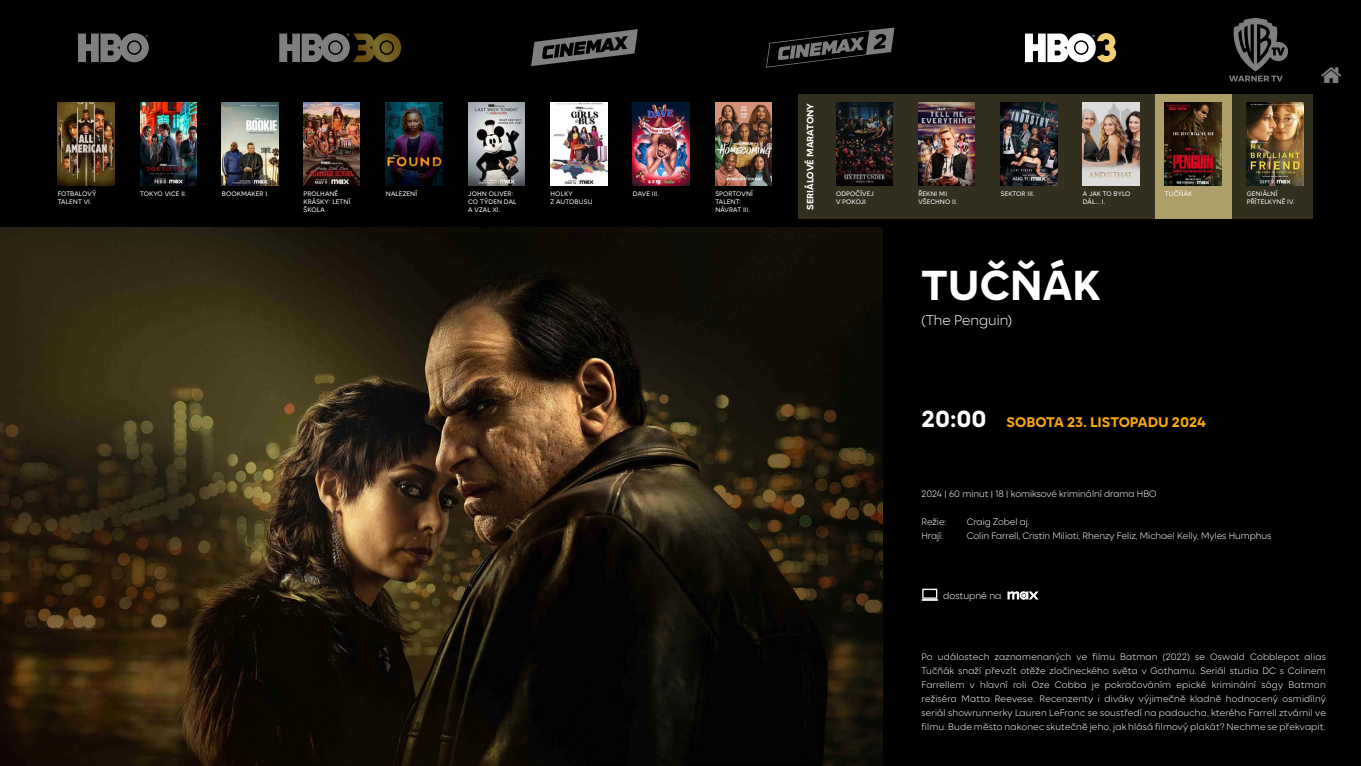
<style>
.page{position:relative;width:1361px;height:766px;background:#fff}
.page>*{position:absolute;margin:0;border:0;box-sizing:border-box;transform-origin:0 0}
.t1{font:700 45px "Max Sans";color:#fff}
.t2{font:700 15px "Max Sans";color:#f7a70a}
.t3{font:300 15px "Max Sans";color:#fff}
.t4{font:300 10.3px "Max Sans";color:#fff}
.t5{font:300 10px/14px "Max Sans";color:#fff;text-align:justify}
.t6{font:700 10px "Max Sans";color:#fff}
.t7{font:7px/8.4px "Max Sans";letter-spacing:.02em;color:#fff}
.s1{font-size:25px;color:#fff}
</style>
<div class="page">
<div style="left:0;top:0;width:1361px;height:765px;background:#000"></div>
<svg style="left:766px;top:28px;width:128px;height:40px"></svg>
<svg style="left:1025px;top:33px;width:91px;height:29px"></svg>
<svg style="left:531px;top:29px;width:107px;height:37px"></svg>
<svg style="left:78px;top:33px;width:71px;height:29px"></svg>
<svg style="left:1229px;top:18px;width:59px;height:63px"></svg>
<svg style="left:279px;top:33px;width:122px;height:29px"></svg>
<div style="left:798px;top:94px;width:515px;height:125px;background:#332f1e"></div>
<div style="left:1154px;top:94px;width:77px;height:125px;background:#ae9e68"></div>
<img style="left:58px;top:102px;width:56px;height:84px">
<img style="left:140px;top:102px;width:56px;height:84px">
<img style="left:222px;top:102px;width:56px;height:84px">
<img style="left:303px;top:102px;width:57px;height:84px">
<img style="left:386px;top:102px;width:56px;height:84px">
<img style="left:550px;top:102px;width:57px;height:84px">
<img style="left:633px;top:102px;width:56px;height:84px">
<img style="left:468px;top:102px;width:56px;height:84px">
<img style="left:836px;top:102px;width:56px;height:84px">
<img style="left:918px;top:102px;width:57px;height:84px">
<img style="left:715px;top:102px;width:57px;height:84px">
<img style="left:1000px;top:102px;width:57px;height:84px">
<img style="left:1083px;top:102px;width:56px;height:84px">
<img style="left:1165px;top:102px;width:56px;height:84px">
<img style="left:1247px;top:102px;width:56px;height:84px">
<img style="left:0;top:227px;width:882px;height:538px">
<svg style="left:921px;top:588px;width:17px;height:12px"></svg>
<svg style="left:1007px;top:591px;width:31px;height:8px"></svg>
<p class="t7" style="left:58px;top:188px;width:40px">FOTBALOVÝ<br>TALENT VI.</p>
<p class="t7" style="left:140px;top:188px;width:48px">TOKYO VICE II.</p>
<p class="t7" style="left:222px;top:188px;width:49px">BOOKMAKER I.</p>
<p class="t7" style="left:303px;top:188px;width:48px">PROLHANÉ<br>KRÁSKY: LETNÍ<br>ŠKOLA</p>
<p class="t7" style="left:386px;top:188px;width:33px">NALEZENÍ</p>
<p class="t7" style="left:550px;top:188px;width:44px">HOLKY<br>Z AUTOBUSU</p>
<p class="t7" style="left:468px;top:188px;width:47px">JOHN OLIVER:</p>
<p class="t7" style="left:633px;top:188px;width:27px">DAVE III.</p>
<p class="t7" style="left:468px;top:197px;width:50px">CO TÝDEN DAL<br>A VZAL XI.</p>
<p class="t6" style="left:802px;top:210px;width:108px;rotate:-90deg">SERIÁLOVÉ MARATONY</p>
<p class="t7" style="left:715px;top:188px;width:39px">SPORTOVNÍ<br>TALENT:<br>NÁVRAT III.</p>
<p class="t7" style="left:1000px;top:188px;width:35px">SEKTOR III.</p>
<p class="t7" style="left:1083px;top:188px;width:49px">A JAK TO BYLO<br>DÁL... I.</p>
<p class="t7" style="left:1165px;top:188px;width:29px">TUČŇÁK</p>
<p class="t7" style="left:1247px;top:188px;width:49px">GENIÁLNÍ<br>PŘÍTELKYNĚ IV.</p>
<p class="t7" style="left:836px;top:188px;width:39px">ODPOČÍVEJ<br>V POKOJI</p>
<p class="t7" style="left:918px;top:188px;width:41px">ŘEKNI MI<br>VŠECHNO II.</p>
<h1 class="t1" style="left:921px;top:251px;width:180px">TUČŇÁK</h1>
<h2 class="t3" style="left:921px;top:309px;width:92px">(The Penguin)</h2>
<h2 class="t2" style="left:921px;top:410px;width:286px"><span class="s1">20:00</span> SOBOTA 23. LISTOPADU 2024</h2>
<p class="t5" style="left:921px;top:485px;width:237px">2024 | 60 minut | 18 | komiksové kriminální drama HBO</p>
<p class="t5" style="left:921px;top:513px;width:26px">Režie:</p>
<p class="t5" style="left:967px;top:513px;width:64px">Craig Zobel aj.</p>
<p class="t5" style="left:921px;top:527px;width:23px">Hrají:</p>
<p class="t5" style="left:967px;top:527px;width:306px">Colin Farrell, Cristin Milioti, Rhenzy Feliz, Michael Kelly, Myles Humphus</p>
<p class="t4" style="left:943px;top:588px;width:60px">dostupné na</p>
<p class="t5" style="left:921px;top:648px;width:406px">Po událostech zaznamenaných ve filmu Batman (2022) se Oswald Cobblepot alias Tučňák snaží převzít otěže zločineckého světa v Gothamu. Seriál studia DC s Colinem Farrellem v hlavní roli Oze Cobba je pokračováním epické kriminální ságy Batman režiséra Matta Reevese. Recenzenty i diváky výjimečně kladně hodnocený osmidílný seriál showrunnerky Lauren LeFranc se soustředí na padoucha, kterého Farrell ztvárnil ve filmu. Bude město nakonec skutečně jeho, jak hlásá filmový plakát? Nechme se překvapit.</p>
</div>
